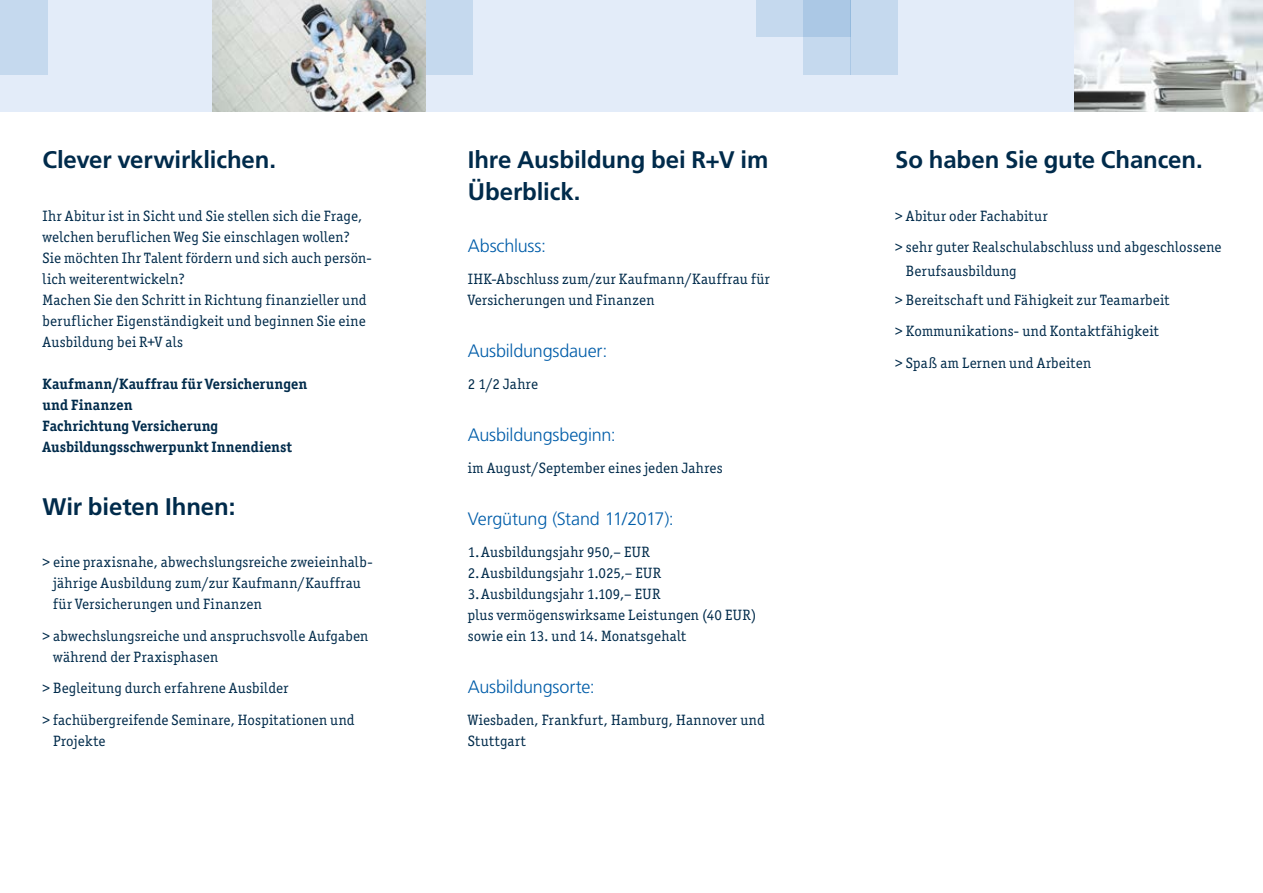
<style>
.page{position:relative;width:1263px;height:893px;background:#fff}
.page>*{position:absolute;margin:0;border:0;box-sizing:border-box;transform-origin:0 0}
.t1{font:700 24px/31.5px "Frutiger LT Std";letter-spacing:-.005em;color:#002b4b}
.t2{font:300 18px "Frutiger LT Std";letter-spacing:-.015em;color:#005da9}
.t3{font:15px/21px "Officina Serif ITC Pro";letter-spacing:.02em;color:#002b4b}
.t4{font:700 15px/21px "Officina Serif ITC Pro";letter-spacing:.005em;color:#002b4b}
</style>
<div class="page">
<div style="left:0;top:0;width:1263px;height:112px;background:#e3ecf9"></div>
<div style="left:0;top:0;width:47px;height:74px;background:#c5d9ee"></div>
<div style="left:425px;top:0;width:47px;height:74px;background:#c5d9ee"></div>
<div style="left:756px;top:0;width:94px;height:37px;background:#c5d9ee"></div>
<div style="left:803px;top:0;width:47px;height:74px;background:linear-gradient(to right,#b8d1ea,#b8d1e9)"></div>
<img style="left:213px;top:0;width:212px;height:112px">
<div style="left:850px;top:0;width:48px;height:74px;background:#c5d9ee"></div>
<img style="left:1074px;top:0;width:189px;height:112px">
<h1 class="t1" style="left:43px;top:144px;width:235px">Clever verwirklichen.</h1>
<p class="t3" style="left:43px;top:205px;width:331px">Ihr Abitur ist in Sicht und Sie stellen sich die Frage, welchen beruflichen Weg Sie einschlagen wollen?<br>Sie möchten Ihr Talent fördern und sich auch persön&shy;lich weiterentwickeln?<br>Machen Sie den Schritt in Richtung finanzieller und beruflicher Eigenständigkeit und beginnen Sie eine Ausbildung bei R+V als</p>
<p class="t4" style="left:43px;top:373px;width:266px">Kaufmann/Kauffrau für Versicherungen und Finanzen<br>Fachrichtung Versicherung<br>Ausbildungsschwerpunkt Innendienst</p>
<h1 class="t1" style="left:43px;top:491px;width:194px">Wir bieten Ihnen:</h1>
<p class="t3" style="left:53px;top:551px;width:321px;text-indent:-11px">&gt; eine praxisnahe, abwechslungsreiche zweieinhalb&shy;jährige Ausbildung zum/zur Kaufmann/Kauffrau für Versicherungen und Finanzen</p>
<p class="t3" style="left:53px;top:625px;width:317px;text-indent:-11px">&gt; abwechslungsreiche und anspruchsvolle Aufgaben während der Praxisphasen</p>
<p class="t3" style="left:43px;top:672px;width:314px;line-height:31.5px">&gt; Begleitung durch erfahrene Ausbilder<br>&gt; fachübergreifende Seminare, Hospitationen und</p>
<p class="t3" style="left:53px;top:730px;width:54px">Projekte</p>
<h1 class="t1" style="left:468px;top:144px;width:302px">Ihre Ausbildung bei R+V im<br>Überblick.</h1>
<p class="t2" style="left:468px;top:236px;width:80px">Abschluss:</p>
<p class="t3" style="left:468px;top:268px;width:304px">IHK-Abschluss zum/zur Kaufmann/Kauffrau für<br>Versicherungen und Finanzen</p>
<p class="t2" style="left:468px;top:341px;width:141px">Ausbildungsdauer:</p>
<p class="t3" style="left:468px;top:373px;width:72px">2 1/2 Jahre</p>
<p class="t2" style="left:468px;top:425px;width:149px">Ausbildungsbeginn:</p>
<p class="t3" style="left:468px;top:457px;width:256px">im August/September eines jeden Jahres</p>
<p class="t2" style="left:468px;top:509px;width:208px">Vergütung (Stand 11/2017):</p>
<p class="t3" style="left:468px;top:541px;width:290px">1.Ausbildungsjahr 950,– EUR 2.Ausbildungsjahr 1.025,– EUR 3.Ausbildungsjahr 1.109,– EUR<br>plus vermögenswirksame Leistungen (40 EUR) sowie ein 13. und 14. Monatsgehalt</p>
<p class="t2" style="left:468px;top:677px;width:128px">Ausbildungsorte:</p>
<p class="t3" style="left:468px;top:709px;width:299px">Wiesbaden, Frankfurt, Hamburg, Hannover und<br>Stuttgart</p>
<h1 class="t1" style="left:895px;top:144px;width:309px">So haben Sie gute Chancen.</h1>
<p class="t3" style="left:895px;top:200px;width:328px;line-height:31.5px">&gt; Abitur oder Fachabitur<br>&gt; sehr guter Realschulabschluss und abgeschlossene</p>
<p class="t3" style="left:895px;top:256px;width:276px;line-height:29px;text-indent:11px">Berufsausbildung<br>&gt; Bereitschaft und Fähigkeit zur Teamarbeit</p>
<p class="t3" style="left:895px;top:315px;width:265px;line-height:31.5px">&gt; Kommunikations- und Kontaktfähigkeit &gt; Spaß am Lernen und Arbeiten</p>
</div>
